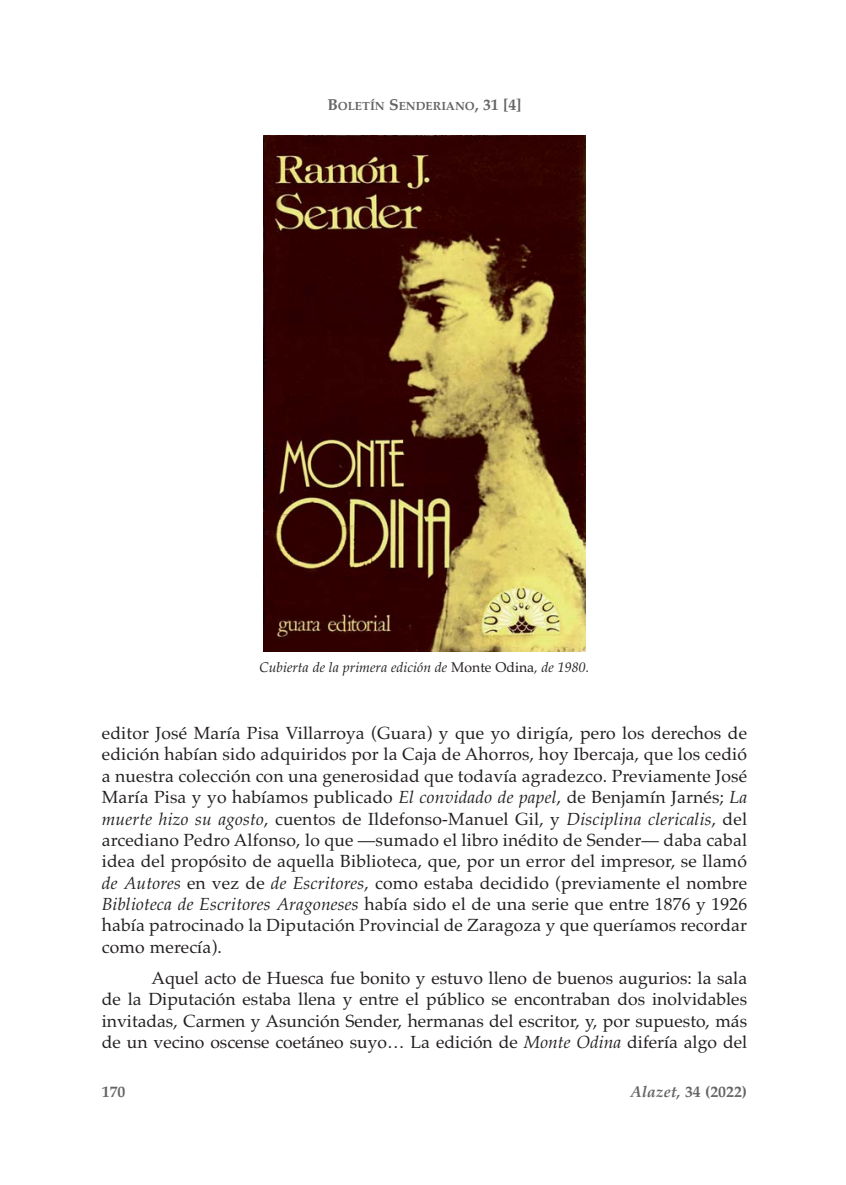
<style>
.page{position:relative;width:846px;height:1185px;background:#fff}
.page>*{position:absolute;margin:0;border:0;box-sizing:border-box;transform-origin:0 0}
.t1{font:17.5px/21.3px "Palatino";color:#231f20;text-align:justify}
.t2{font:700 15.75px "Palatino";color:#636466}
.t3{font:italic 14px "Palatino";color:#231f20}
.t4{font:700 11.9px "Palatino";color:#636466}
.s1{font-size:15.75px}
.s2{font-size:12.25px}
.s3{font-style:normal}
.s4{font-style:italic}
</style>
<div class="page">
<img style="left:263px;top:135px;width:322px;height:516px">
<p class="t4" style="left:327px;top:101px;width:196px"><span class="s1">B</span>OLET<span class="s2">Í</span>N <span class="s1">S</span>ENDERIANO<span class="s1">, 31 [4]</span></p>
<p class="t3" style="left:259px;top:661px;width:331px">Cubierta de la primera edición de <span class="s3">Monte Odina</span>, de 1980.</p>
<p class="t1" style="left:102px;top:724px;width:646px">editor José María Pisa Villarroya (Guara) y que yo dirigía, pero los derechos de edición habían sido adquiridos por la Caja de Ahorros, hoy Ibercaja, que los cedió a nuestra colección con una generosidad que todavía agradezco. Previamente José María Pisa y yo habíamos publicado <span class="s4">El convidado de papel</span>, de Benjamín Jarnés; <span class="s4">La muerte hizo su agosto</span>, cuentos de Ildefonso-Manuel Gil, y <span class="s4">Disciplina clericalis</span>, del arcediano Pedro Alfonso, lo que —sumado el libro inédito de Sender— daba cabal idea del propósito de aquella Biblioteca, que, por un error del impresor, se llamó <span class="s4">de Autores</span> en vez de <span class="s4">de Escritores</span>, como estaba decidido (previamente el nombre <span class="s4">Biblioteca de Escritores Aragoneses</span> había sido el de una serie que entre 1876 y 1926 había patrocinado la Diputación Provincial de Zaragoza y que queríamos recordar como merecía).</p>
<p class="t1" style="left:102px;top:969px;width:646px;text-indent:50px">Aquel acto de Huesca fue bonito y estuvo lleno de buenos augurios: la sala de la Diputación estaba llena y entre el público se encontraban dos inolvidables invitadas, Carmen y Asunción Sender, hermanas del escritor, y, por supuesto, más de un vecino oscense coetáneo suyo… La edición de <span class="s4">Monte Odina</span> difería algo del</p>
<p class="t2" style="left:102px;top:1085px;width:25px">170</p>
<p class="t2" style="left:630px;top:1085px;width:118px"><span class="s4">Alazet,</span> 34 (2022)</p>
</div>
